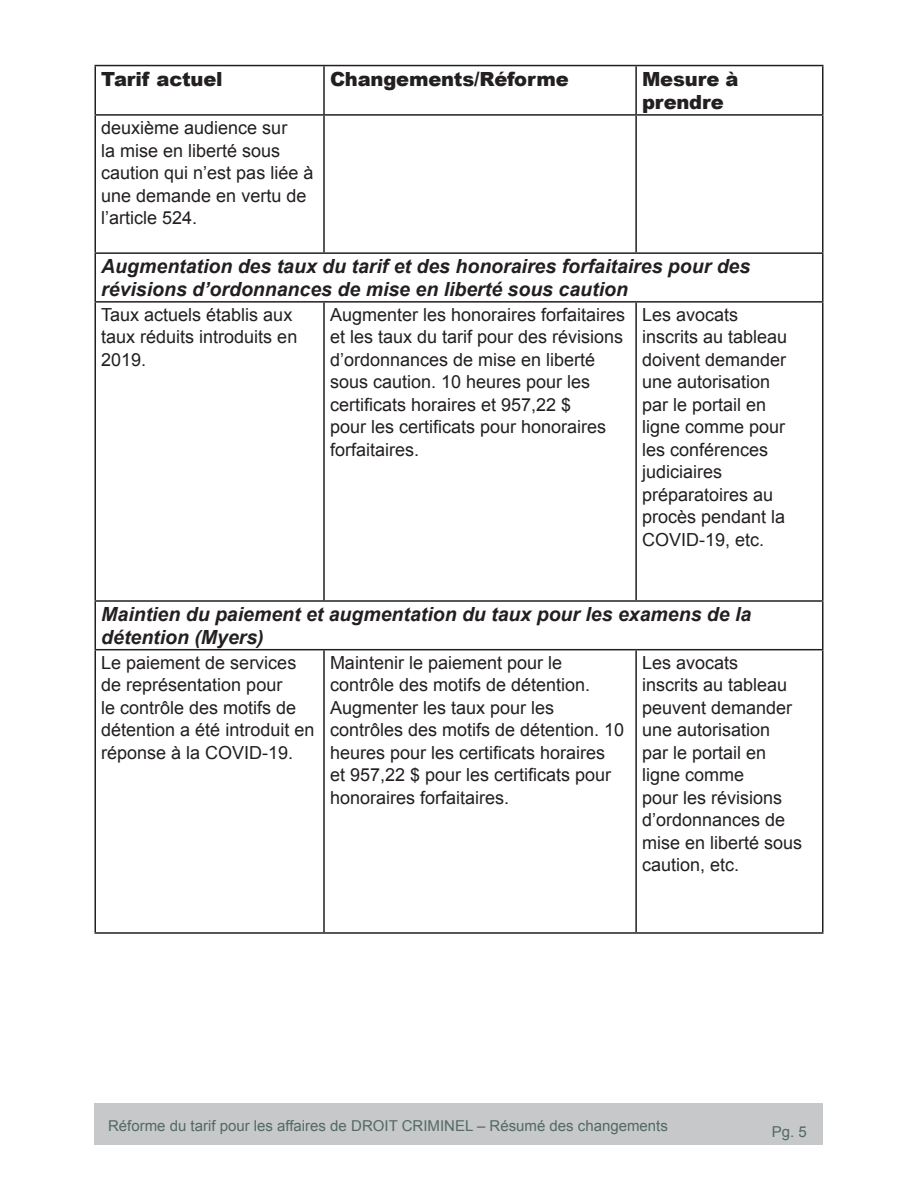
<style>
.page{position:relative;width:918px;height:1188px;background:#fff}
.page>*{position:absolute;margin:0;border:0;box-sizing:border-box;transform-origin:0 0}
.t1{font:italic 700 19.5px/22.5px "Arial";color:#231f20}
.Table_Header{font:900 19.5px/23.4px "Arial";letter-spacing:-.01em;color:#231f20}
.t2{font:18px/22.5px "Arial";color:#231f20}
.t3{font:15px "Arial";color:#546964}
</style>
<div class="page">
<div style="left:94px;top:1104px;width:730px;height:41px;background:#c6c8c9"></div>
<hr style="left:94px;top:65px;width:230px;height:1px;background:#231f20">
<hr style="left:94px;top:66px;width:2px;height:48px;background:#231f20">
<hr style="left:324px;top:65px;width:312px;height:1px;background:#231f20">
<hr style="left:323px;top:66px;width:2px;height:48px;background:#231f20">
<hr style="left:636px;top:65px;width:187px;height:1px;background:#231f20">
<hr style="left:635px;top:66px;width:2px;height:48px;background:#231f20">
<hr style="left:822px;top:66px;width:2px;height:48px;background:#231f20">
<hr style="left:94px;top:114px;width:230px;height:2px;background:#231f20">
<hr style="left:94px;top:116px;width:2px;height:136px;background:#231f20">
<hr style="left:324px;top:114px;width:312px;height:2px;background:#231f20">
<hr style="left:323px;top:116px;width:2px;height:136px;background:#231f20">
<hr style="left:636px;top:114px;width:187px;height:2px;background:#231f20">
<hr style="left:635px;top:116px;width:2px;height:136px;background:#231f20">
<hr style="left:822px;top:116px;width:2px;height:136px;background:#231f20">
<hr style="left:94px;top:252px;width:230px;height:2px;background:#231f20">
<hr style="left:94px;top:254px;width:2px;height:47px;background:#231f20">
<hr style="left:324px;top:252px;width:312px;height:2px;background:#231f20">
<hr style="left:636px;top:252px;width:187px;height:2px;background:#231f20">
<hr style="left:822px;top:254px;width:2px;height:47px;background:#231f20">
<hr style="left:94px;top:301px;width:230px;height:2px;background:#231f20">
<hr style="left:94px;top:303px;width:2px;height:297px;background:#231f20">
<hr style="left:324px;top:301px;width:312px;height:2px;background:#231f20">
<hr style="left:323px;top:303px;width:2px;height:297px;background:#231f20">
<hr style="left:636px;top:301px;width:187px;height:2px;background:#231f20">
<hr style="left:635px;top:303px;width:2px;height:297px;background:#231f20">
<hr style="left:822px;top:303px;width:2px;height:297px;background:#231f20">
<hr style="left:94px;top:600px;width:230px;height:2px;background:#231f20">
<hr style="left:94px;top:602px;width:2px;height:47px;background:#231f20">
<hr style="left:324px;top:600px;width:312px;height:2px;background:#231f20">
<hr style="left:636px;top:600px;width:187px;height:2px;background:#231f20">
<hr style="left:822px;top:602px;width:2px;height:47px;background:#231f20">
<hr style="left:94px;top:649px;width:230px;height:1px;background:#231f20">
<hr style="left:94px;top:650px;width:2px;height:282px;background:#231f20">
<hr style="left:324px;top:649px;width:312px;height:1px;background:#231f20">
<hr style="left:323px;top:650px;width:2px;height:282px;background:#231f20">
<hr style="left:636px;top:649px;width:187px;height:1px;background:#231f20">
<hr style="left:635px;top:650px;width:2px;height:282px;background:#231f20">
<hr style="left:822px;top:650px;width:2px;height:282px;background:#231f20">
<hr style="left:94px;top:932px;width:230px;height:2px;background:#231f20">
<hr style="left:324px;top:932px;width:312px;height:2px;background:#231f20">
<hr style="left:636px;top:932px;width:187px;height:2px;background:#231f20">
<p class="Table_Header" style="left:101px;top:66px;width:123px">Tarif actuel</p>
<p class="Table_Header" style="left:330px;top:66px;width:240px">Changements/Réforme</p>
<p class="Table_Header" style="left:642px;top:66px;width:98px">Mesure à prendre</p>
<p class="t2" style="left:101px;top:117px;width:214px">deuxième audience sur<br>la mise en liberté sous caution qui n’est pas liée à une demande en vertu de l’article 524.</p>
<p class="t1" style="left:101px;top:256px;width:651px">Augmentation des taux du tarif et des honoraires forfaitaires pour des révisions d’ordonnances de mise en liberté sous caution</p>
<p class="t2" style="left:101px;top:304px;width:198px">Taux actuels établis aux taux réduits introduits en<br>2019.</p>
<p class="t2" style="left:330px;top:304px;width:297px">Augmenter les honoraires forfaitaires et les taux du tarif pour des révisions d’ordonnances de mise en liberté sous caution. 10 heures pour les certificats horaires et 957,22 $<br>pour les certificats pour honoraires forfaitaires.</p>
<p class="t2" style="left:642px;top:304px;width:147px">Les avocats inscrits au tableau doivent demander une autorisation par le portail en ligne comme pour les conférences judiciaires préparatoires au procès pendant la<br>COVID-19, etc.</p>
<p class="t1" style="left:101px;top:604px;width:652px">Maintien du paiement et augmentation du taux pour les examens de la détention (Myers)</p>
<p class="t2" style="left:101px;top:651px;width:215px">Le paiement de services de représentation pour<br>le contrôle des motifs de détention a été introduit en réponse à la COVID-19.</p>
<p class="t2" style="left:330px;top:651px;width:296px">Maintenir le paiement pour le contrôle des motifs de détention.<br>Augmenter les taux pour les contrôles des motifs de détention. 10 heures pour les certificats horaires et 957,22 $ pour les certificats pour honoraires forfaitaires.</p>
<p class="t2" style="left:642px;top:651px;width:162px">Les avocats<br>inscrits au tableau peuvent demander une autorisation<br>par le portail en ligne comme<br>pour les révisions d’ordonnances de mise en liberté sous caution, etc.</p>
<p class="t3" style="left:108px;top:1116px;width:561px">Réforme du tarif pour les affaires de DROIT CRIMINEL – Résumé des changements</p>
<p class="t3" style="left:772px;top:1122px;width:37px">Pg. 5</p>
</div>
